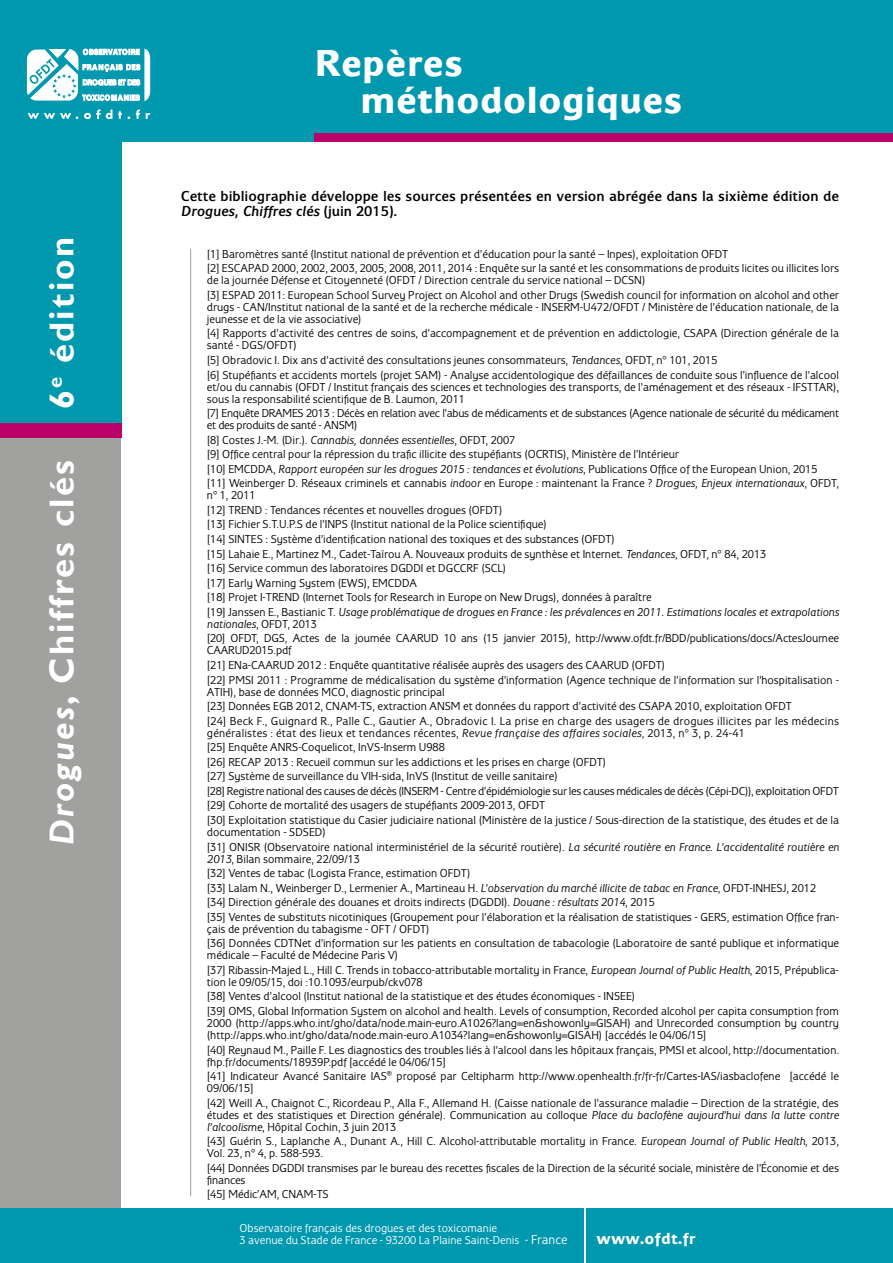
<style>
.page{position:relative;width:893px;height:1263px;background:#fff}
.page>*{position:absolute;margin:0;border:0;box-sizing:border-box;transform-origin:0 0}
.t1{font:700 39px/37.5px "Eurocrat";color:#fff}
.t2{font:700 34.5px "Gill Sans";letter-spacing:.07em;color:#fff}
.t3{font:700 16.5px "Eurocrat";letter-spacing:.02em;color:#fff}
.t4{font:500 15px/15px "Eurocrat";color:#000}
.t5{font:12px/14.5px "Eurocrat";color:#000}
.t6{font:12px/12px "Eurocrat";letter-spacing:-.02em;color:#000}
.t7{font:12px/12px "Eurocrat";color:#fff}
.s1{font-style:italic}
.s2{font-size:13.5px}
</style>
<div class="page">
<div style="left:0;top:0;width:893px;height:141px;background:#0098af"></div>
<div style="left:0;top:0;width:121px;height:436px;background:#0098af"></div>
<div style="left:0;top:438px;width:120px;height:825px;background:#a1a29f"></div>
<div style="left:315px;top:133px;width:578px;height:8px;background:#bb0069"></div>
<div style="left:0;top:424px;width:121px;height:14px;background:#bb0069"></div>
<svg style="left:27px;top:49px;width:123px;height:52px"></svg>
<svg style="left:28px;top:113px;width:50px;height:6px"></svg>
<svg style="left:84px;top:109px;width:28px;height:10px"></svg>
<svg style="left:118px;top:111px;width:4px;height:8px"></svg>
<svg style="left:136px;top:109px;width:4px;height:10px"></svg>
<svg style="left:146px;top:113px;width:4px;height:6px"></svg>
<svg style="left:274px;top:141px;width:125px;height:1px"></svg>
<hr style="left:190px;top:249px;width:1px;height:947px;background:#a1a29f">
<div style="left:0;top:1209px;width:893px;height:54px;background:#0098af"></div>
<hr style="left:584px;top:1199px;width:1px;height:64px;background:#fff">
<h1 class="t1" style="left:361px;top:43px;width:324px;text-indent:-46px">Repères méthodologiques</h1>
<p class="t4" style="left:181px;top:189px;width:660px">Cette bibliographie développe les sources présentées en version abrégée dans la sixième édition de<br><span class="s1">Drogues, Chiffres clés</span> (juin 2015).</p>
<h2 class="t2" style="left:41px;top:409px;width:174px;rotate:-90deg">6<sup>e</sup> édition</h2>
<p class="t5" style="left:207px;top:246px;width:633px">[1] Baromètres santé (Institut national de prévention et d’éducation pour la santé – Inpes), exploitation OFDT<br>[2] ESCAPAD 2000, 2002, 2003, 2005, 2008, 2011, 2014 : Enquête sur la santé et les consommations de produits licites ou illicites lors</p>
<p class="t5" style="left:207px;top:273px;width:633px">de la journée Défense et Citoyenneté (OFDT / Direction centrale du service national – DCSN)<br>[3] ESPAD 2011: European School Survey Project on Alcohol and other Drugs (Swedish council for information on alcohol and other</p>
<p class="t5" style="left:207px;top:301px;width:634px;line-height:12px">drugs - CAN/Institut national de la santé et de la recherche médicale - INSERM-U472/OFDT / Ministère de l’éducation nationale, de la jeunesse et de la vie associative)</p>
<p class="t5" style="left:207px;top:327px;width:633px;line-height:12px">[4] Rapports d’activité des centres de soins, d’accompagnement et de prévention en addictologie, CSAPA (Direction générale de la santé - DGS/OFDT)</p>
<p class="t5" style="left:207px;top:352px;width:633px">[5] Obradovic I. Dix ans d’activité des consultations jeunes consommateurs, <span class="s1">Tendances</span>, OFDT, n° 101, 2015<br>[6] Stupéfiants et accidents mortels (projet SAM) - Analyse accidentologique des défaillances de conduite sous l’influence de l’alcool</p>
<p class="t5" style="left:207px;top:380px;width:634px;line-height:12px">et/ou du cannabis (OFDT / Institut français des sciences et technologies des transports, de l’aménagement et des réseaux - IFSTTAR), sous la responsabilité scientifique de B. Laumon, 2011</p>
<p class="t6" style="left:207px;top:407px;width:634px">[7] Enquête DRAMES 2013 : Décès en relation avec l’abus de médicaments et de substances (Agence nationale de sécurité du médicament et des produits de santé - ANSM)</p>
<p class="t5" style="left:207px;top:432px;width:633px">[8] Costes J.-M. (Dir.). <span class="s1">Cannabis, données essentielles</span>, OFDT, 2007<br>[9] Office central pour la répression du trafic illicite des stupéfiants (OCRTIS), Ministère de l’Intérieur<br>[10] EMCDDA, <span class="s1">Rapport européen sur les drogues 2015 : tendances et évolutions</span>, Publications Office of the European Union, 2015 [11] Weinberger D. Réseaux criminels et cannabis <span class="s1">indoor</span> en Europe : maintenant la France ? <span class="s1">Drogues, Enjeux internationaux</span>, OFDT,</p>
<p class="t5" style="left:207px;top:488px;width:634px">n° 1, 2011<br>[12] TREND : Tendances récentes et nouvelles drogues (OFDT)<br>[13] Fichier S.T.U.P.S de l’INPS (Institut national de la Police scientifique)<br>[14] SINTES : Système d’identification national des toxiques et des substances (OFDT)<br>[15] Lahaie E., Martinez M., Cadet-Taïrou A. Nouveaux produits de synthèse et Internet. <span class="s1">Tendances</span>, OFDT, n° 84, 2013<br>[16] Service commun des laboratoires DGDDI et DGCCRF (SCL)<br>[17] Early Warning System (EWS), EMCDDA<br>[18] Projet I-TREND (Internet Tools for Research in Europe on New Drugs), données à paraître<br>[19] Janssen E., Bastianic T. <span class="s1">Usage problématique de drogues en France : les prévalences en 2011. Estimations locales et extrapolations</span></p>
<p class="t5" style="left:207px;top:616px;width:633px"><span class="s1">nationales</span>, OFDT, 2013<br>[20] OFDT, DGS, Actes de la journée CAARUD 10 ans (15 janvier 2015), http://www.ofdt.fr/BDD/publications/docs/ActesJournee</p>
<p class="t5" style="left:207px;top:643px;width:634px">CAARUD2015.pdf<br>[21] ENa-CAARUD 2012 : Enquête quantitative réalisée auprès des usagers des CAARUD (OFDT)<br>[22] PMSI 2011 : Programme de médicalisation du système d’information (Agence technique de l’information sur l’hospitalisation -</p>
<p class="t5" style="left:207px;top:684px;width:634px">ATIH), base de données MCO, diagnostic principal<br>[23] Données EGB 2012, CNAM-TS, extraction ANSM et données du rapport d’activité des CSAPA 2010, exploitation OFDT<br>[24] Beck F., Guignard R., Palle C., Gautier A., Obradovic I. La prise en charge des usagers de drogues illicites par les médecins</p>
<p class="t5" style="left:207px;top:725px;width:634px">généralistes : état des lieux et tendances récentes, <span class="s1">Revue française des affaires sociales</span>, 2013, n° 3, p. 24-41<br>[25] Enquête ANRS-Coquelicot, InVS-Inserm U988<br>[26] RECAP 2013 : Recueil commun sur les addictions et les prises en charge (OFDT)<br>[27] Système de surveillance du VIH-sida, InVS (Institut de veille sanitaire)<br>[28] Registre national des causes de décès (INSERM - Centre d’épidémiologie sur les causes médicales de décès (Cépi-DC)), exploitation OFDT [29] Cohorte de mortalité des usagers de stupéfiants 2009-2013, OFDT<br>[30] Exploitation statistique du Casier judiciaire national (Ministère de la justice / Sous-direction de la statistique, des études et de la</p>
<p class="t5" style="left:207px;top:824px;width:634px">documentation - SDSED)<br>[31] ONISR (Observatoire national interministériel de la sécurité routière). <span class="s1">La sécurité routière en France. L’accidentalité routière en</span></p>
<p class="t5" style="left:207px;top:851px;width:634px"><span class="s1">2013</span>, Bilan sommaire, 22/09/13<br>[32] Ventes de tabac (Logista France, estimation OFDT)<br>[33] Lalam N., Weinberger D., Lermenier A., Martineau H. <span class="s1">L’observation du marché illicite de tabac en France</span>, OFDT-INHESJ, 2012<br>[34] Direction générale des douanes et droits indirects (DGDDI). <span class="s1">Douane : résultats 2014</span>, 2015<br>[35] Ventes de substituts nicotiniques (Groupement pour l’élaboration et la réalisation de statistiques - GERS, estimation Office fran-</p>
<p class="t5" style="left:207px;top:921px;width:634px">çais de prévention du tabagisme - OFT / OFDT)<br>[36] Données CDTNet d’information sur les patients en consultation de tabacologie (Laboratoire de santé publique et informatique</p>
<p class="t5" style="left:207px;top:948px;width:633px">médicale – Faculté de Médecine Paris V)<br>[37] Ribassin-Majed L., Hill C. Trends in tobacco-attributable mortality in France, <span class="s1">European Journal of Public Health</span>, 2015, Prépublica-</p>
<p class="t5" style="left:207px;top:974px;width:633px">tion le 09/05/15, doi :10.1093/eurpub/ckv078<br>[38] Ventes d’alcool (Institut national de la statistique et des études économiques - INSEE)<br>[39] OMS, Global Information System on alcohol and health. Levels of consumption, Recorded alcohol per capita consumption from</p>
<p class="t5" style="left:207px;top:1017px;width:633px;line-height:12px">2000 (http://apps.who.int/gho/data/node.main-euro.A1026?lang=en&amp;showonly=GISAH) and Unrecorded consumption by country (http://apps.who.int/gho/data/node.main-euro.A1034?lang=en&amp;showonly=GISAH) [accédés le 04/06/15]</p>
<p class="t5" style="left:207px;top:1043px;width:634px;line-height:12px">[40] Reynaud M., Paille F. Les diagnostics des troubles liés à l’alcool dans les hôpitaux français, PMSI et alcool, http://documentation. fhp.fr/documents/18939P.pdf [accédé le 04/06/15]</p>
<p class="t5" style="left:207px;top:1070px;width:633px;line-height:12px">[41] Indicateur Avancé Sanitaire IAS® proposé par Celtipharm http://www.openhealth.fr/fr-fr/Cartes-IAS/iasbaclofene [accédé le<br>09/06/15]</p>
<p class="t5" style="left:207px;top:1096px;width:634px;line-height:12px;text-align:justify">[42] Weill A., Chaignot C., Ricordeau P., Alla F., Allemand H. (Caisse nationale de l’assurance maladie – Direction de la stratégie, des études et des statistiques et Direction générale). Communication au colloque <span class="s1">Place du baclofène aujourd’hui dans la lutte contre l’alcoolisme</span>, Hôpital Cochin, 3 juin 2013</p>
<p class="t5" style="left:207px;top:1135px;width:633px;line-height:12px">[43] Guérin S., Laplanche A., Dunant A., Hill C. Alcohol-attributable mortality in France. <span class="s1">European Journal of Public Health</span>, 2013,<br>Vol. 23, n° 4, p. 588-593.</p>
<p class="t5" style="left:207px;top:1154px;width:633px;line-height:26.4px">[44] Données DGDDI transmises par le bureau des recettes fiscales de la Direction de la sécurité sociale, ministère de l’Économie et des [45] Médic’AM, CNAM-TS</p>
<h2 class="t2" style="left:41px;top:845px;width:386px;rotate:-90deg"><span class="s1">Drogues</span>, Chiffres clés</h2>
<p class="t7" style="left:240px;top:1221px;width:329px">Observatoire français des drogues et des toxicomanie<br>3 avenue du Stade de France - 93200 La Plaine Saint-Denis <span class="s2">- France</span></p>
<h3 class="t3" style="left:596px;top:1228px;width:101px">www.ofdt.fr</h3>
</div>
